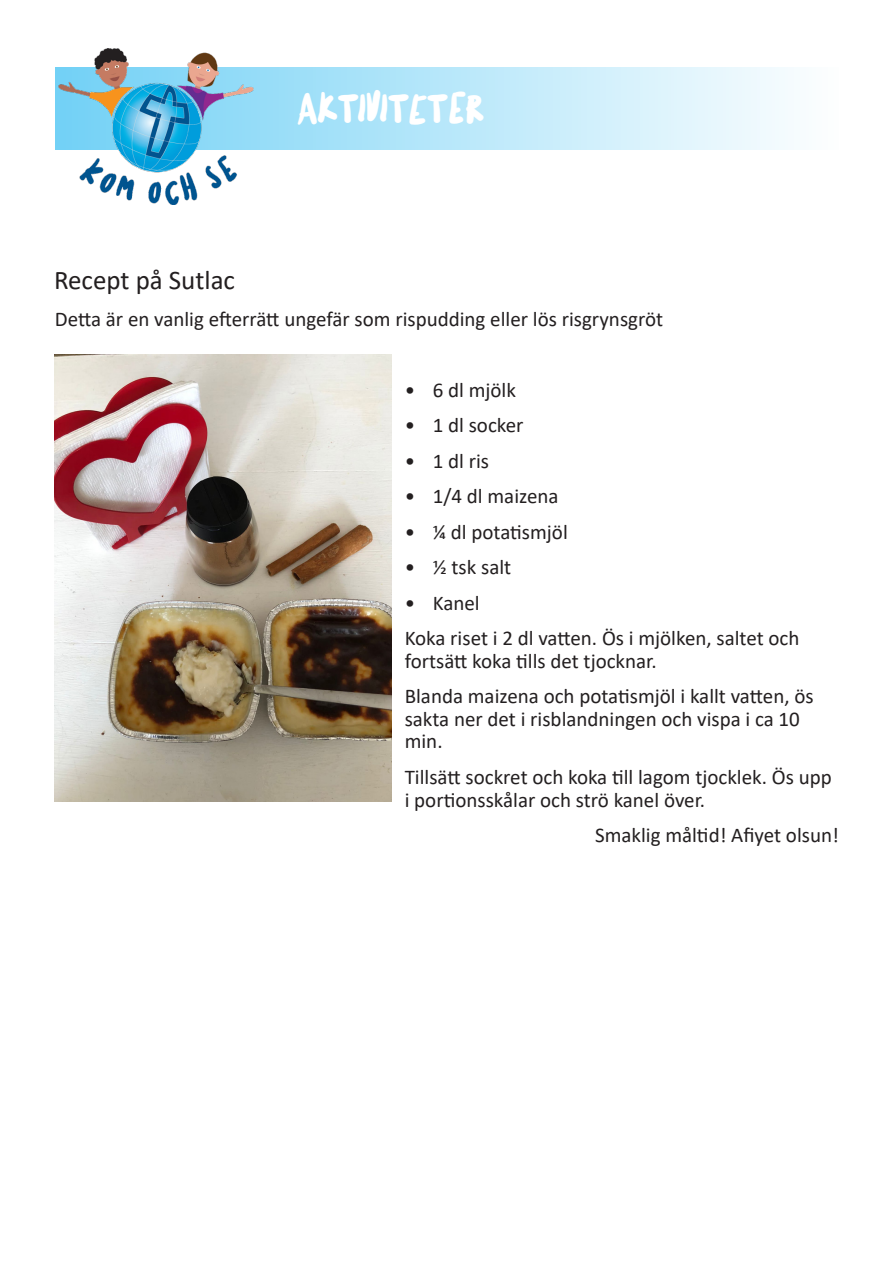
<style>
.page{position:relative;width:893px;height:1263px;background:#fff}
.page>*{position:absolute;margin:0;border:0;box-sizing:border-box;transform-origin:0 0}
.t1{font:45px "Lemon Bird";color:#fff}
.t2{font:27px "Calibri";color:#231f20}
.t3{font:21px/22.6px "Calibri";color:#231f20}
</style>
<div class="page">
<svg style="left:271px;top:68px;width:517px;height:82px;background:#c6ecfa"></svg>
<img style="left:55px;top:49px;width:216px;height:155px">
<img style="left:55px;top:355px;width:337px;height:447px">
<p class="t1" style="left:298px;top:79px;width:188px">AKTIVITETER</p>
<p class="t2" style="left:54px;top:261px;width:183px">Recept på Sutlac</p>
<p class="t3" style="left:55px;top:307px;width:610px">Detta är en vanlig efterrätt ungefär som rispudding eller lös risgrynsgröt</p>
<p class="t3" style="left:405px;top:378px;width:113px">• 6 dl mjölk</p>
<p class="t3" style="left:405px;top:414px;width:120px">• 1 dl socker</p>
<p class="t3" style="left:405px;top:449px;width:86px">• 1 dl ris</p>
<p class="t3" style="left:405px;top:484px;width:155px">• 1/4 dl maizena</p>
<p class="t3" style="left:405px;top:520px;width:165px">• ¼ dl potatismjöl</p>
<p class="t3" style="left:405px;top:555px;width:108px">• ½ tsk salt</p>
<p class="t3" style="left:405px;top:591px;width:76px">• Kanel</p>
<p class="t3" style="left:405px;top:626px;width:396px">Koka riset i 2 dl vatten. Ös i mjölken, saltet och fortsätt koka tills det tjocknar.</p>
<p class="t3" style="left:405px;top:684px;width:410px">Blanda maizena och potatismjöl i kallt vatten, ös sakta ner det i risblandningen och vispa i ca 10 min.</p>
<p class="t3" style="left:405px;top:765px;width:429px">Tillsätt sockret och koka till lagom tjocklek. Ös upp i portionsskålar och strö kanel över.</p>
<p class="t3" style="left:595px;top:823px;width:245px">Smaklig måltid! Afiyet olsun!</p>
</div>
